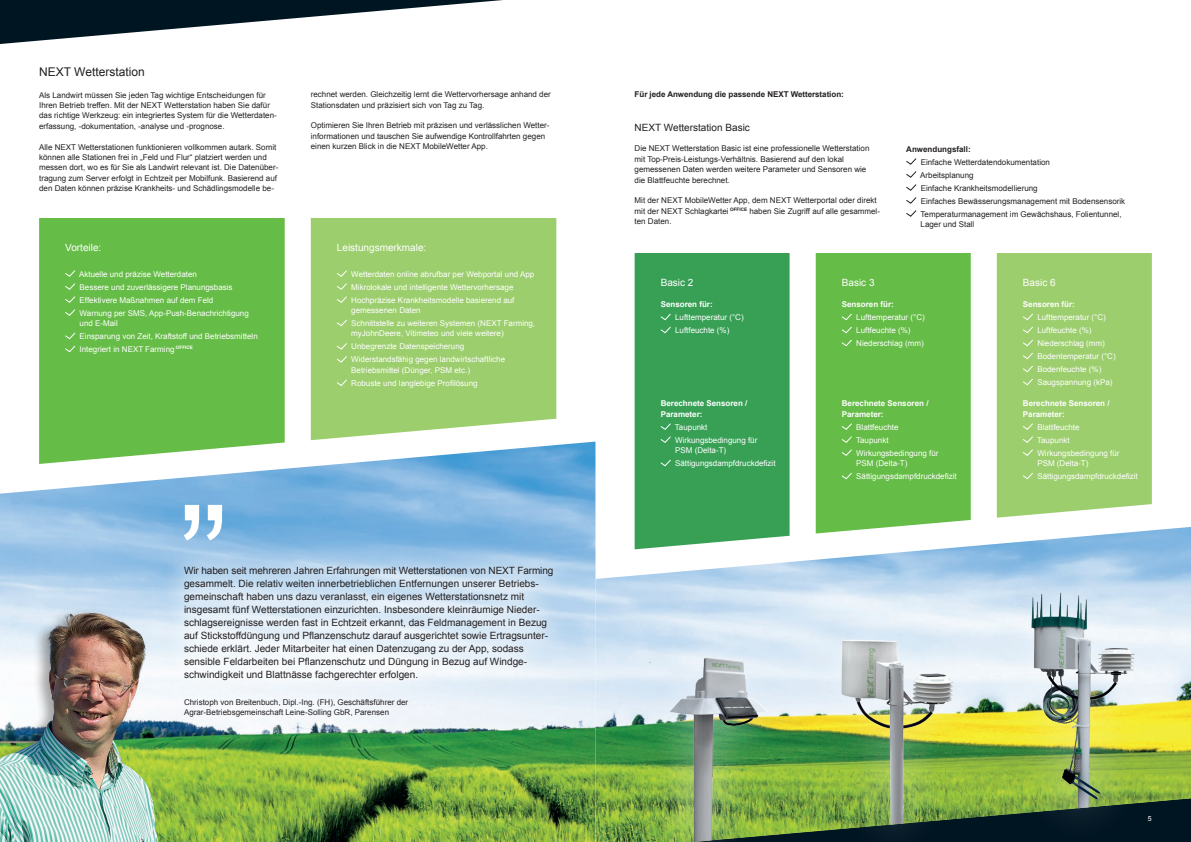
<style>
.page{position:relative;width:1191px;height:842px;background:#fff}
.page>*{position:absolute;margin:0;border:0;box-sizing:border-box;transform-origin:0 0}
.t1{font:151.6px "Arial";color:#fff}
.t2{font:12px "Arial";color:#231f20}
.t3{font:10px/13px "Arial";color:#231f20}
.t4{font:10px "Arial";color:#fff}
.t5{font:8px/10.4px "Arial";color:#231f20}
.t6{font:8px/13px "Arial";color:#fff}
.t7{font:700 8px/10.4px "Arial";color:#fff}
.t8{font:700 8px "Arial";letter-spacing:-.005em;color:#231f20}
.t9{font:7px "Arial";color:#fff}
</style>
<div class="page">
<svg style="left:0;top:0;width:503px;height:44px"></svg>
<img style="left:0;top:442px;width:595px;height:400px">
<div style="left:39px;top:218px;width:246px;height:246px;background:#65bc46"></div>
<svg style="left:65px;top:270px;width:11px;height:7px"></svg>
<svg style="left:65px;top:283px;width:11px;height:7px"></svg>
<svg style="left:65px;top:296px;width:11px;height:7px"></svg>
<svg style="left:65px;top:309px;width:11px;height:7px"></svg>
<svg style="left:65px;top:332px;width:11px;height:7px"></svg>
<svg style="left:65px;top:345px;width:11px;height:7px"></svg>
<div style="left:311px;top:218px;width:245px;height:222px;background:#9cce6d"></div>
<svg style="left:336px;top:270px;width:11px;height:7px"></svg>
<svg style="left:336px;top:283px;width:11px;height:7px"></svg>
<svg style="left:336px;top:296px;width:11px;height:7px"></svg>
<svg style="left:336px;top:319px;width:11px;height:7px"></svg>
<svg style="left:336px;top:343px;width:11px;height:7px"></svg>
<svg style="left:336px;top:356px;width:11px;height:7px"></svg>
<svg style="left:336px;top:379px;width:11px;height:7px"></svg>
<div style="left:815px;top:253px;width:155px;height:274px;background:#65bc46"></div>
<div style="left:634px;top:253px;width:155px;height:274px;background:#37a055"></div>
<div style="left:996px;top:253px;width:155px;height:265px;background:#9cce6d"></div>
<svg style="left:660px;top:313px;width:11px;height:7px"></svg>
<svg style="left:660px;top:326px;width:11px;height:7px"></svg>
<svg style="left:660px;top:423px;width:11px;height:7px"></svg>
<svg style="left:660px;top:436px;width:11px;height:7px"></svg>
<svg style="left:660px;top:459px;width:11px;height:7px"></svg>
<svg style="left:841px;top:313px;width:11px;height:7px"></svg>
<svg style="left:841px;top:326px;width:11px;height:7px"></svg>
<svg style="left:841px;top:339px;width:11px;height:7px"></svg>
<svg style="left:841px;top:423px;width:11px;height:7px"></svg>
<svg style="left:841px;top:436px;width:11px;height:7px"></svg>
<svg style="left:841px;top:449px;width:11px;height:7px"></svg>
<svg style="left:841px;top:472px;width:11px;height:7px"></svg>
<svg style="left:1022px;top:313px;width:11px;height:7px"></svg>
<svg style="left:1022px;top:326px;width:11px;height:7px"></svg>
<svg style="left:1022px;top:339px;width:11px;height:7px"></svg>
<svg style="left:1022px;top:352px;width:11px;height:7px"></svg>
<svg style="left:1022px;top:365px;width:11px;height:7px"></svg>
<svg style="left:1022px;top:378px;width:11px;height:7px"></svg>
<svg style="left:1022px;top:423px;width:11px;height:7px"></svg>
<svg style="left:1022px;top:436px;width:11px;height:7px"></svg>
<svg style="left:1022px;top:449px;width:11px;height:7px"></svg>
<svg style="left:1022px;top:472px;width:11px;height:7px"></svg>
<img style="left:595px;top:527px;width:596px;height:315px">
<div style="left:161px;top:543px;width:415px;height:160px;background:#fff;opacity:.55"></div>
<img style="left:0;top:602px;width:181px;height:240px">
<svg style="left:635px;top:610px;width:166px;height:232px;background:#b0ccb2"></svg>
<img style="left:648px;top:633px;width:138px;height:209px">
<svg style="left:801px;top:587px;width:186px;height:255px;background:#a9bda2"></svg>
<img style="left:819px;top:618px;width:142px;height:213px">
<svg style="left:987px;top:545px;width:188px;height:297px;background:#8ea594"></svg>
<img style="left:1003px;top:577px;width:134px;height:238px">
<svg style="left:906px;top:158px;width:10px;height:7px"></svg>
<svg style="left:906px;top:171px;width:10px;height:7px"></svg>
<svg style="left:906px;top:184px;width:10px;height:7px"></svg>
<svg style="left:906px;top:197px;width:10px;height:7px"></svg>
<svg style="left:906px;top:210px;width:10px;height:7px"></svg>
<h2 class="t2" style="left:39px;top:63px;width:107px">NEXT Wetterstation</h2>
<p class="t5" style="left:39px;top:90px;width:239px">Als Landwirt müssen Sie jeden Tag wichtige Entscheidungen für Ihren Betrieb treffen. Mit der NEXT Wetterstation haben Sie dafür das richtige Werkzeug: ein integriertes System für die Wetterdaten&shy;erfassung, -dokumentation, -analyse und -prognose.</p>
<p class="t5" style="left:39px;top:142px;width:241px">Alle NEXT Wetterstationen funktionieren vollkommen autark. Somit können alle Stationen frei in „Feld und Flur“ platziert werden und messen dort, wo es für Sie als Landwirt relevant ist. Die Datenüber&shy;tragung zum Server erfolgt in Echtzeit per Mobilfunk. Basierend auf den Daten können präzise Krankheits- und Schädlingsmodelle be-</p>
<p class="t4" style="left:65px;top:241px;width:38px">Vorteile:</p>
<p class="t6" style="left:79px;top:267px;width:171px">Aktuelle und präzise Wetterdaten<br>Bessere und zuverlässigere Planungsbasis Effektivere Maßnahmen auf dem Feld<br>Warnung per SMS, App-Push-Benachrichtigung</p>
<p class="t6" style="left:80px;top:317px;width:180px">und E-Mail<br>Einsparung von Zeit, Kraftstoff und Betriebsmitteln<br>Integriert in NEXT Farming <sup>OFFICE</sup></p>
<p class="t5" style="left:311px;top:89px;width:241px">rechnet werden. Gleichzeitig lernt die Wettervorhersage anhand der<br>Stationsdaten und präzisiert sich von Tag zu Tag.</p>
<p class="t5" style="left:311px;top:121px;width:240px">Optimieren Sie Ihren Betrieb mit präzisen und verlässlichen Wetter&shy;informationen und tauschen Sie aufwendige Kontrollfahrten gegen einen kurzen Blick in die NEXT MobileWetter App.</p>
<p class="t4" style="left:337px;top:241px;width:91px">Leistungsmerkmale:</p>
<p class="t6" style="left:351px;top:267px;width:184px">Wetterdaten online abrufbar per Webportal und App<br>Mikrolokale und intelligente Wettervorhersage<br>Hochpräzise Krankheitsmodelle basierend auf</p>
<p class="t6" style="left:351px;top:304px;width:185px">gemessenen Daten<br>Schnittstelle zu weiteren Systemen (NEXT Farming,</p>
<p class="t6" style="left:351px;top:327px;width:155px">myJohnDeere, Vitimeteo und viele weitere)<br>Unbegrenzte Datenspeicherung<br>Widerstandsfähig gegen landwirtschaftliche</p>
<p class="t6" style="left:351px;top:364px;width:128px">Betriebsmittel (Dünger, PSM etc.)<br>Robuste und langlebige Profilösung</p>
<h1 class="t1" style="left:178px;top:368px;width:52px">„</h1>
<p class="t3" style="left:184px;top:564px;width:371px">Wir haben seit mehreren Jahren Erfahrungen mit Wetterstationen von NEXT Farming gesammelt. Die relativ weiten innerbetrieblichen Entfernungen unserer Betriebs&shy;gemeinschaft haben uns dazu veranlasst, ein eigenes Wetterstationsnetz mit insgesamt fünf Wetterstationen einzurichten. Insbesondere kleinräumige Nieder&shy;schlagsereignisse werden fast in Echtzeit erkannt, das Feldmanagement in Bezug auf Stickstoffdüngung und Pflanzenschutz darauf ausgerichtet sowie Ertragsunter&shy;schiede erklärt. Jeder Mitarbeiter hat einen Datenzugang zu der App, sodass sensible Feldarbeiten bei Pflanzenschutz und Düngung in Bezug auf Windge&shy;schwindigkeit und Blattnässe fachgerechter erfolgen.</p>
<p class="t5" style="left:184px;top:697px;width:226px">Christoph von Breitenbuch, Dipl.-Ing. (FH), Geschäftsführer der<br>Agrar-Betriebsgemeinschaft Leine-Solling GbR, Parensen</p>
<p class="t8" style="left:634px;top:89px;width:211px">Für jede Anwendung die passende NEXT Wetterstation:</p>
<p class="t3" style="left:634px;top:121px;width:117px">NEXT Wetterstation Basic</p>
<p class="t5" style="left:634px;top:143px;width:236px">Die NEXT Wetterstation Basic ist eine professionelle Wetterstation mit Top-Preis-Leistungs-Verhältnis. Basierend auf den lokal gemessenen Daten werden weitere Parameter und Sensoren wie die Blattfeuchte berechnet.</p>
<p class="t5" style="left:634px;top:195px;width:247px">Mit der NEXT MobileWetter App, dem NEXT Wetterportal oder direkt mit der NEXT Schlagkartei <sup>OFFICE</sup> haben Sie Zugriff auf alle gesammel&shy;ten Daten.</p>
<p class="t8" style="left:906px;top:143px;width:66px">Anwendungsfall:</p>
<p class="t5" style="left:920px;top:155px;width:206px;line-height:13px">Einfache Wetterdatendokumentation<br>Arbeitsplanung<br>Einfache Krankheitsmodellierung<br>Einfaches Bewässerungsmanagement mit Bodensensorik Temperaturmanagement im Gewächshaus, Folientunnel,</p>
<p class="t5" style="left:920px;top:219px;width:55px">Lager und Stall</p>
<p class="t4" style="left:660px;top:276px;width:34px">Basic 2</p>
<p class="t7" style="left:660px;top:299px;width:54px">Sensoren für:</p>
<p class="t6" style="left:675px;top:311px;width:70px">Lufttemperatur (°C)<br>Luftfeuchte (%)</p>
<p class="t7" style="left:660px;top:398px;width:88px">Berechnete Sensoren /<br>Parameter:</p>
<p class="t6" style="left:675px;top:420px;width:84px">Taupunkt<br>Wirkungsbedingung für</p>
<p class="t6" style="left:675px;top:444px;width:102px">PSM (Delta-T)<br>Sättigungsdampfdruckdefizit</p>
<p class="t4" style="left:842px;top:276px;width:34px">Basic 3</p>
<p class="t7" style="left:842px;top:299px;width:54px">Sensoren für:</p>
<p class="t6" style="left:856px;top:311px;width:70px">Lufttemperatur (°C)<br>Luftfeuchte (%)<br>Niederschlag (mm)</p>
<p class="t7" style="left:842px;top:398px;width:88px">Berechnete Sensoren /<br>Parameter:</p>
<p class="t6" style="left:856px;top:420px;width:84px">Blattfeuchte<br>Taupunkt<br>Wirkungsbedingung für</p>
<p class="t6" style="left:856px;top:457px;width:102px">PSM (Delta-T)<br>Sättigungsdampfdruckdefizit</p>
<p class="t4" style="left:1023px;top:276px;width:34px">Basic 6</p>
<p class="t7" style="left:1023px;top:299px;width:54px">Sensoren für:</p>
<p class="t6" style="left:1037px;top:311px;width:80px">Lufttemperatur (°C)<br>Luftfeuchte (%)<br>Niederschlag (mm)<br>Bodentemperatur (°C)<br>Bodenfeuchte (%)<br>Saugspannung (kPa)</p>
<p class="t7" style="left:1023px;top:398px;width:88px">Berechnete Sensoren /<br>Parameter:</p>
<p class="t6" style="left:1037px;top:420px;width:84px">Blattfeuchte<br>Taupunkt<br>Wirkungsbedingung für</p>
<p class="t6" style="left:1037px;top:457px;width:102px">PSM (Delta-T)<br>Sättigungsdampfdruckdefizit</p>
<p class="t9" style="left:1148px;top:814px;width:5px">5</p>
</div>
